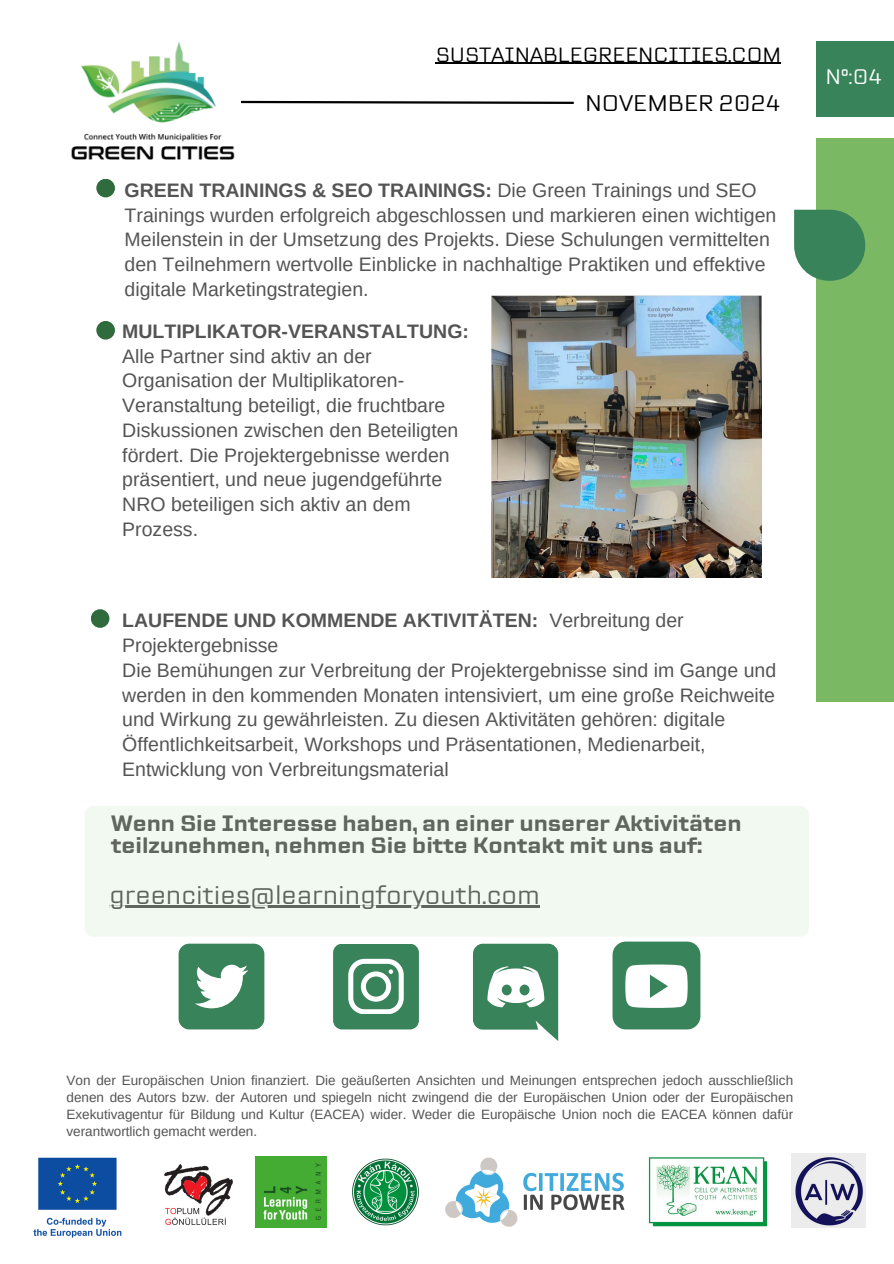
<style>
.page{position:relative;width:894px;height:1264px;background:#fff}
.page>*{position:absolute;margin:0;border:0;box-sizing:border-box;transform-origin:0 0}
.t1{font:26.55px "TT Lakes Neue";color:#545454}
.t2{font:22.5px "TT Lakes Neue";color:#000}
.t3{font:700 22.05px/21.3px "TT Lakes Neue";color:#545454}
.t4{font:20.85px "TT Lakes Neue";color:#fff}
.t5{font:20.55px "TT Lakes Neue";color:#000}
.t6{font:19.5px/24.8px "Arimo";color:#545454}
.t7{font:13.5px/16.8px "Arimo";color:#545454;text-align:justify}
.s1{font-weight:700}
</style>
<div class="page">
<svg style="left:241px;top:100px;width:333px;height:4px"></svg>
<img style="left:71px;top:42px;width:164px;height:118px">
<div style="left:815px;top:41px;width:78px;height:75px;background:#388359"></div>
<div style="left:96px;top:179px;width:19px;height:18px;background:#2f6b3d;border-radius:50%"></div>
<div style="left:96px;top:321px;width:19px;height:18px;background:#2f6b3d;border-radius:50%"></div>
<div style="left:91px;top:609px;width:18px;height:19px;background:#2f6b3d;border-radius:50%"></div>
<img style="left:164px;top:1164px;width:106px;height:64px">
<img style="left:255px;top:1156px;width:71px;height:71px">
<img style="left:352px;top:1158px;width:67px;height:68px">
<img style="left:445px;top:1157px;width:180px;height:69px">
<img style="left:648px;top:1157px;width:119px;height:69px">
<img style="left:791px;top:1153px;width:74px;height:74px">
<img style="left:33px;top:1157px;width:89px;height:81px">
<svg style="left:473px;top:943px;width:85px;height:98px"></svg>
<div style="left:612px;top:941px;width:88px;height:88px;background:#388359;border-radius:13px"></div>
<svg style="left:625px;top:964px;width:62px;height:43px;background:#e4eee8"></svg>
<div style="left:333px;top:943px;width:86px;height:86px;background:#388359;border-radius:9px"></div>
<svg style="left:348px;top:958px;width:55px;height:55px"></svg>
<div style="left:178px;top:943px;width:86px;height:86px;background:#388359;border-radius:11px"></div>
<svg style="left:195px;top:964px;width:53px;height:44px"></svg>
<div style="left:816px;top:138px;width:77px;height:563px;background:#7ab864"></div>
<svg style="left:794px;top:210px;width:70px;height:70px;background:#478d62"></svg>
<div style="left:84px;top:805px;width:724px;height:131px;background:#f2f9f1;border-radius:9px"></div>
<hr style="left:435px;top:63px;width:345px;height:1px;background:#000">
<img style="left:491px;top:296px;width:270px;height:281px">
<h2 class="t5" style="left:435px;top:40px;width:347px">SUSTAINABLEGREENCITIES.COM</h2>
<h2 class="t2" style="left:585px;top:87px;width:196px">NOVEMBER 2024</h2>
<p class="t6" style="left:125px;top:178px;width:653px"><span class="s1">GREEN TRAININGS &amp; SEO TRAININGS:</span> Die Green Trainings und SEO Trainings wurden erfolgreich abgeschlossen und markieren einen wichtigen Meilenstein in der Umsetzung des Projekts. Diese Schulungen vermittelten den Teilnehmern wertvolle Einblicke in nachhaltige Praktiken und effektive digitale Marketingstrategien.</p>
<p class="t6" style="left:122px;top:319px;width:348px"><span class="s1">MULTIPLIKATOR-VERANSTALTUNG:<br></span>Alle Partner sind aktiv an der Organisation der Multiplikatoren-Veranstaltung beteiligt, die fruchtbare Diskussionen zwischen den Beteiligten fördert. Die Projektergebnisse werden präsentiert, und neue jugendgeführte NRO beteiligen sich aktiv an dem Prozess.</p>
<p class="t6" style="left:122px;top:608px;width:655px"><span class="s1">LAUFENDE UND KOMMENDE AKTIVITÄTEN:</span> Verbreitung der Projektergebnisse<br>Die Bemühungen zur Verbreitung der Projektergebnisse sind im Gange und werden in den kommenden Monaten intensiviert, um eine große Reichweite und Wirkung zu gewährleisten. Zu diesen Aktivitäten gehören: digitale Öffentlichkeitsarbeit, Workshops und Präsentationen, Medienarbeit, Entwicklung von Verbreitungsmaterial</p>
<p class="t3" style="left:111px;top:812px;width:631px">Wenn Sie Interesse haben, an einer unserer Aktivitäten teilzunehmen, nehmen Sie bitte Kontakt mit uns auf:</p>
<h2 class="t1" style="left:109px;top:875px;width:432px">greencities@learningforyouth.com</h2>
<h4 class="t4" style="left:825px;top:63px;width:58px">Nº:04</h4>
<p class="t7" style="left:67px;top:1072px;width:728px">Von der Europäischen Union finanziert. Die geäußerten Ansichten und Meinungen entsprechen jedoch ausschließlich denen des Autors bzw. der Autoren und spiegeln nicht zwingend die der Europäischen Union oder der Europäischen Exekutivagentur für Bildung und Kultur (EACEA) wider. Weder die Europäische Union noch die EACEA können dafür verantwortlich gemacht werden.</p>
</div>
